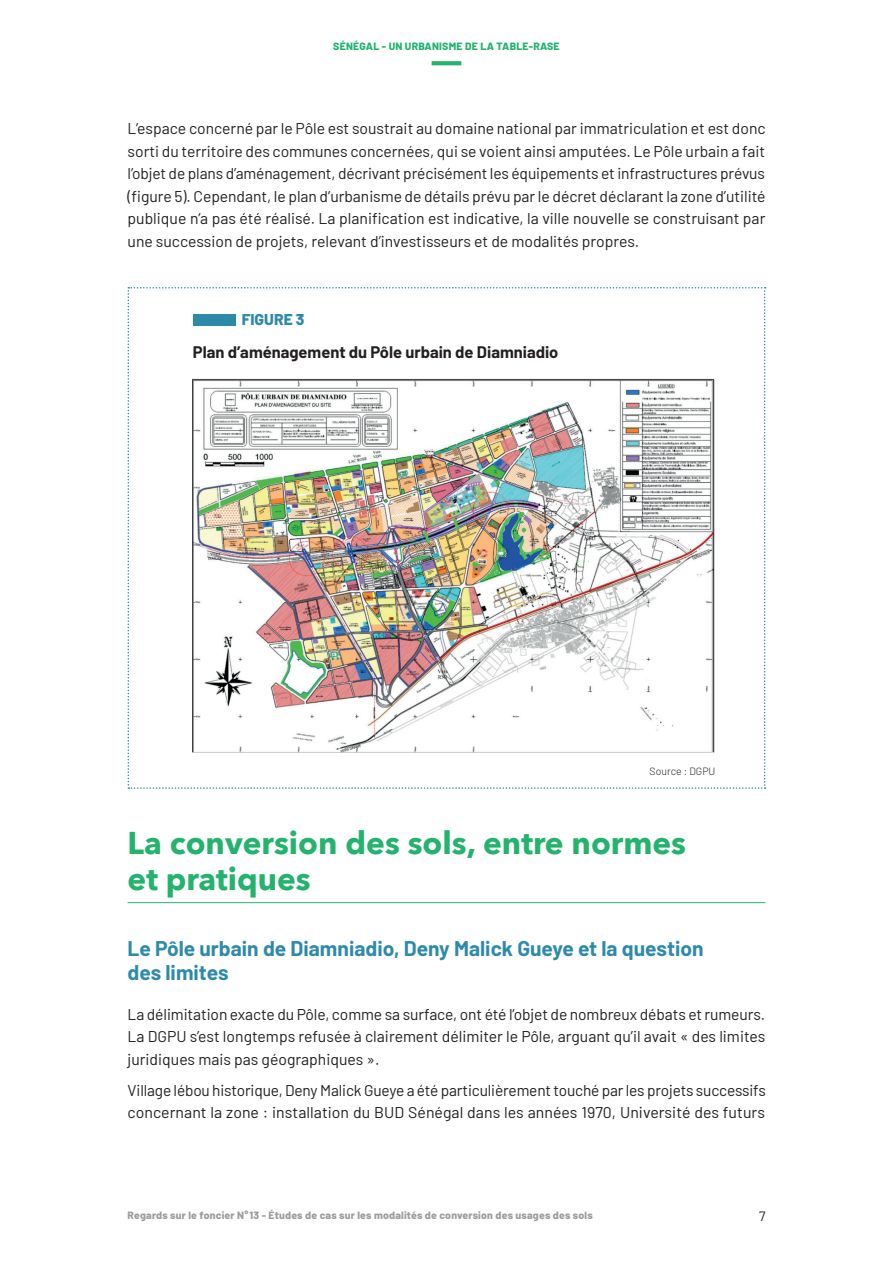
<style>
.page{position:relative;width:893px;height:1263px;background:#fff}
.page>*{position:absolute;margin:0;border:0;box-sizing:border-box;transform-origin:0 0}
.t1{font:700 31.5px/36px "Avenir Next";color:#23b36d}
.t2{font:700 20.85px/24px "Barlow";color:#2e8aaa}
.t3{font:700 16.35px "Barlow";color:#231f20}
.t4{font:15.6px/22.5px "Barlow";color:#231f20;text-align:justify}
.t5{font:800 15.6px "Barlow";color:#2e8aaa}
.t6{font:13.5px "Barlow";color:#231f20}
.t7{font:800 10.5px "Barlow";letter-spacing:.02em;color:#9b9da0}
.t8{font:800 10.5px "Barlow";letter-spacing:.02em;color:#23b36d}
.t9{font:300 10.5px "Barlow";color:#231f20}
</style>
<div class="page">
<svg style="left:432px;top:61px;width:29px;height:4px"></svg>
<svg style="left:128px;top:287px;width:638px;height:502px"></svg>
<img style="left:192px;top:379px;width:523px;height:374px">
<hr style="left:128px;top:902px;width:637px;height:1px;background:#23b36d">
<p class="t8" style="left:333px;top:38px;width:228px">SÉNÉGAL - UN URBANISME DE LA TABLE-RASE</p>
<p class="t4" style="left:128px;top:116px;width:639px">L’espace concerné par le Pôle est soustrait au domaine national par immatriculation et est donc sorti du territoire des communes concernées, qui se voient ainsi amputées. Le Pôle urbain a fait l’objet de plans d’aménagement, décrivant précisément les équipements et infrastructures prévus (figure 5). Cependant, le plan d’urbanisme de détails prévu par le décret déclarant la zone d’utilité publique n’a pas été réalisé. La planification est indicative, la ville nouvelle se construisant par une succession de projets, relevant d’investisseurs et de modalités propres.</p>
<p class="t5" style="left:242px;top:308px;width:64px">FIGURE 3</p>
<p class="t3" style="left:193px;top:340px;width:367px">Plan d’aménagement du Pôle urbain de Diamniadio</p>
<p class="t9" style="left:650px;top:764px;width:67px">Source : DGPU</p>
<h1 class="t1" style="left:128px;top:824px;width:560px">La conversion des sols, entre normes et pratiques</h1>
<h2 class="t2" style="left:128px;top:935px;width:578px">Le Pôle urbain de Diamniadio, Deny Malick Gueye et la question des limites</h2>
<p class="t4" style="left:128px;top:1002px;width:639px">La délimitation exacte du Pôle, comme sa surface, ont été l’objet de nombreux débats et rumeurs.<br>La DGPU s’est longtemps refusée à clairement délimiter le Pôle, arguant qu’il avait « des limites juridiques mais pas géographiques ».</p>
<p class="t4" style="left:128px;top:1078px;width:640px">Village lébou historique, Deny Malick Gueye a été particulièrement touché par les projets successifs concernant la zone : installation du BUD Sénégal dans les années 1970, Université des futurs</p>
<p class="t7" style="left:128px;top:1208px;width:467px">Regards sur le foncier N°13 - Études de cas sur les modalités de conversion des usages des sols</p>
<p class="t6" style="left:759px;top:1207px;width:8px">7</p>
</div>
